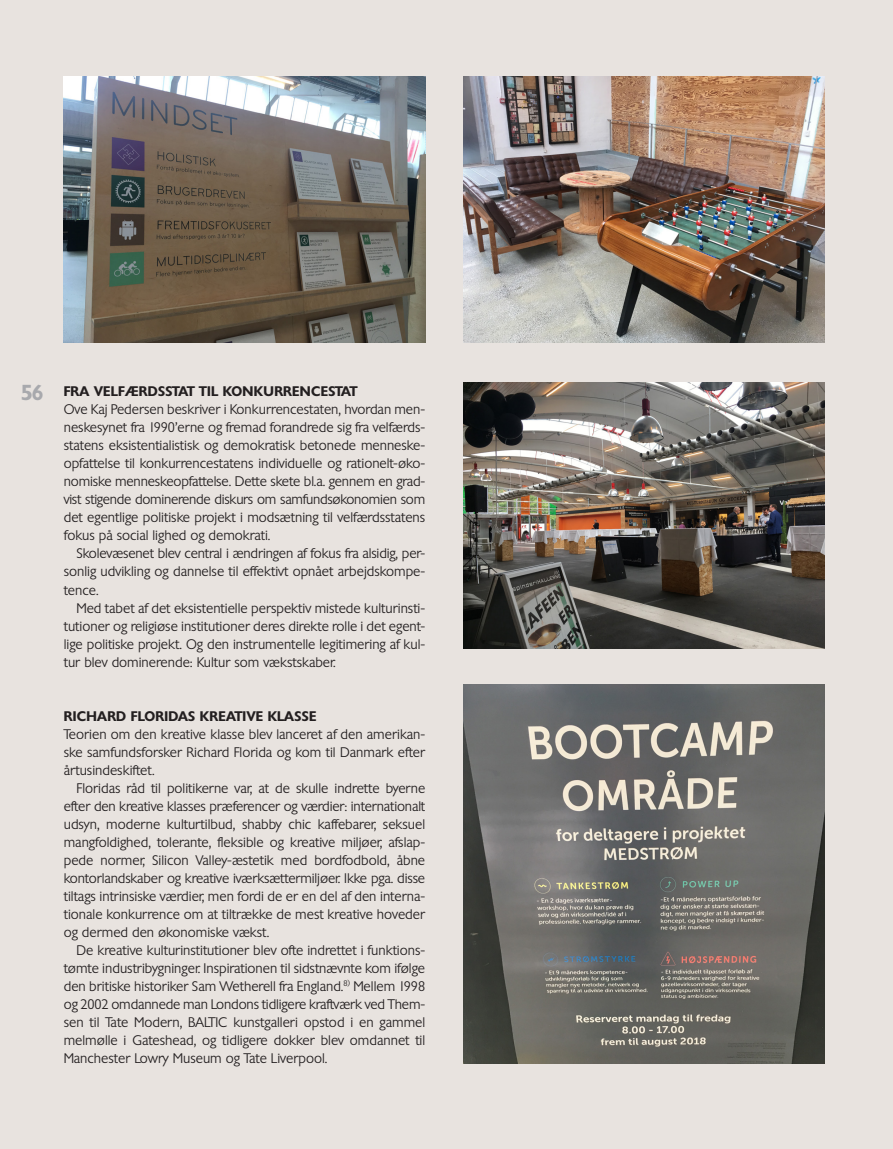
<style>
.page{position:relative;width:893px;height:1149px;background:#fff}
.page>*{position:absolute;margin:0;border:0;box-sizing:border-box;transform-origin:0 0}
.t1{font:600 21px "Chantilly";color:#a8a9ad}
.t2{font:300 13.5px/18px "Chantilly";color:#231f20;text-align:justify}
.t3{font:600 13.5px "Chantilly";letter-spacing:.025em;color:#231f20}
</style>
<div class="page">
<div style="left:0;top:0;width:893px;height:1148px;background:#e8e3df"></div>
<img style="left:463px;top:77px;width:362px;height:265px">
<img style="left:64px;top:77px;width:361px;height:265px">
<img style="left:463px;top:383px;width:362px;height:265px">
<img style="left:463px;top:684px;width:362px;height:379px">
<p class="t1" style="left:21px;top:378px;width:24px">56</p>
<p class="t3" style="left:64px;top:382px;width:295px">FRA VELFÆRDSSTAT TIL KONKURRENCESTAT</p>
<p class="t2" style="left:64px;top:400px;width:363px">Ove Kaj Pedersen beskriver i Konkurrencestaten, hvordan men&shy;neskesynet fra 1990’erne og fremad forandrede sig fra velfærds&shy;statens eksistentialistisk og demokratisk betonede menneske&shy;opfattelse til konkurrencestatens individuelle og rationelt-øko-</p>
<p class="t2" style="left:64px;top:472px;width:363px">nomiske menneskeopfattelse. Dette skete bl.a. gennem en grad&shy;vist stigende dominerende diskurs om samfundsøkonomien som det egentlige politiske projekt i modsætning til velfærdsstatens fokus på social lighed og demokrati.</p>
<p class="t2" style="left:64px;top:544px;width:363px;text-indent:13px">Skolevæsenet blev central i ændringen af fokus fra alsidig, per&shy;sonlig udvikling og dannelse til effektivt opnået arbejdskompe&shy;tence.</p>
<p class="t2" style="left:64px;top:598px;width:363px;text-indent:13px">Med tabet af det eksistentielle perspektiv mistede kulturinsti&shy;tutioner og religiøse institutioner deres direkte rolle i det egent&shy;lige politiske projekt. Og den instrumentelle legitimering af kul&shy;tur blev dominerende: Kultur som vækstskaber.</p>
<p class="t3" style="left:64px;top:706px;width:254px">RICHARD FLORIDAS KREATIVE KLASSE</p>
<p class="t2" style="left:64px;top:724px;width:363px">Teorien om den kreative klasse blev lanceret af den amerikan&shy;ske samfundsforsker Richard Florida og kom til Danmark efter årtusindeskiftet.</p>
<p class="t2" style="left:64px;top:778px;width:363px;text-indent:13px">Floridas råd til politikerne var, at de skulle indrette byerne efter den kreative klasses præferencer og værdier: internationalt udsyn, moderne kulturtilbud, shabby chic kaffebarer, seksuel mangfoldighed, tolerante, fleksible og kreative miljøer, afslap&shy;pede normer, Silicon Valley-æstetik med bordfodbold, åbne kontorlandskaber og kreative iværksættermiljøer. Ikke pga. disse tiltags intrinsiske værdier, men fordi de er en del af den interna&shy;tionale konkurrence om at tiltrække de mest kreative hoveder og dermed den økonomiske vækst.</p>
<p class="t2" style="left:64px;top:940px;width:363px;text-indent:13px">De kreative kulturinstitutioner blev ofte indrettet i funktions&shy;tømte industribygninger. Inspirationen til sidstnævnte kom ifølge den britiske historiker Sam Wetherell fra England.<sup>8)</sup> Mellem 1998 og 2002 omdannede man Londons tidligere kraftværk ved Them&shy;sen til Tate Modern, BALTIC kunstgalleri opstod i en gammel melmølle i Gateshead, og tidligere dokker blev omdannet til Manchester Lowry Museum og Tate Liverpool.</p>
</div>
